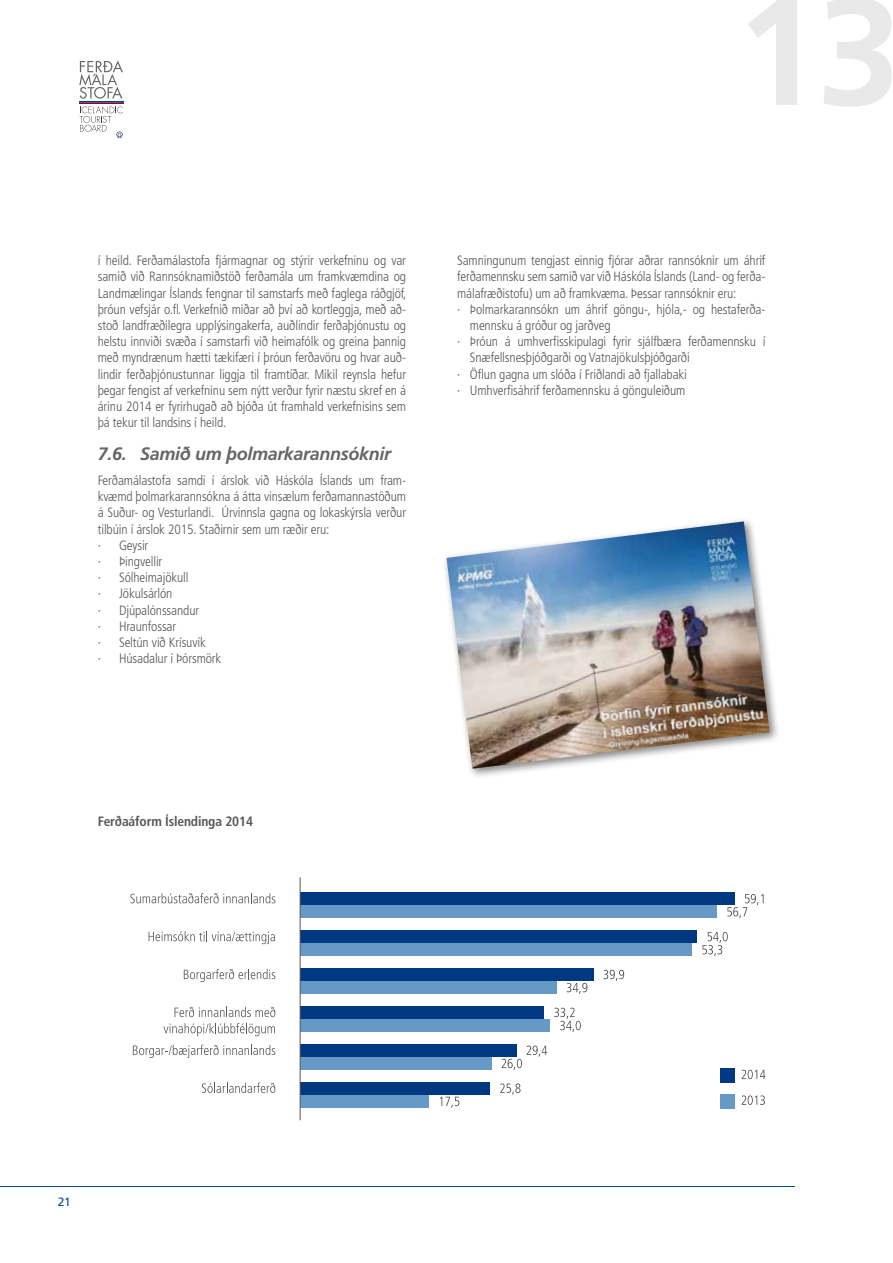
<style>
.page{position:relative;width:893px;height:1263px;background:#fff}
.page>*{position:absolute;margin:0;border:0;box-sizing:border-box;transform-origin:0 0}
.t1{font:700 151.5px "Frutiger LT Std";color:#e9e9ea}
.t2{font:italic 700 18px "Frutiger LT Std";letter-spacing:-.02em;color:#666}
.t3{font:300 condensed 13.5px/16.2px "Frutiger LT Std";letter-spacing:-.01em;color:#57585a;text-align:justify}
.t4{font:700 condensed 13.5px "Frutiger LT Std";letter-spacing:-.01em;color:#57585a}
.t5{font:12px "Frutiger LT Std";color:#004b93}
</style>
<div class="page">
<hr style="left:0;top:1186px;width:795px;height:1px;background:#004b93">
<svg style="left:79px;top:60px;width:44px;height:78px"></svg>
<svg style="left:130px;top:893px;width:145px;height:10px"></svg>
<svg style="left:727px;top:894px;width:36px;height:24px"></svg>
<svg style="left:702px;top:932px;width:26px;height:24px"></svg>
<svg style="left:603px;top:970px;width:21px;height:11px"></svg>
<svg style="left:567px;top:983px;width:20px;height:11px"></svg>
<svg style="left:554px;top:1008px;width:27px;height:24px"></svg>
<svg style="left:502px;top:1045px;width:45px;height:25px"></svg>
<svg style="left:500px;top:1083px;width:21px;height:11px"></svg>
<svg style="left:440px;top:1097px;width:19px;height:11px"></svg>
<svg style="left:149px;top:931px;width:126px;height:13px"></svg>
<svg style="left:184px;top:969px;width:91px;height:13px"></svg>
<svg style="left:175px;top:1007px;width:100px;height:10px"></svg>
<svg style="left:164px;top:1023px;width:111px;height:13px"></svg>
<svg style="left:133px;top:1045px;width:142px;height:13px"></svg>
<svg style="left:202px;top:1082px;width:73px;height:11px"></svg>
<div style="left:300px;top:892px;width:434px;height:13px;background:#003882"></div>
<div style="left:300px;top:905px;width:417px;height:13px;background:#6799c7"></div>
<div style="left:300px;top:930px;width:397px;height:13px;background:#003882"></div>
<div style="left:300px;top:943px;width:392px;height:13px;background:#6799c7"></div>
<div style="left:300px;top:968px;width:293px;height:13px;background:#003882"></div>
<div style="left:300px;top:981px;width:257px;height:13px;background:#6799c7"></div>
<div style="left:300px;top:1006px;width:244px;height:13px;background:#003882"></div>
<div style="left:300px;top:1019px;width:250px;height:13px;background:#6799c7"></div>
<div style="left:300px;top:1044px;width:216px;height:13px;background:#003882"></div>
<div style="left:300px;top:1057px;width:191px;height:13px;background:#6799c7"></div>
<div style="left:300px;top:1082px;width:190px;height:13px;background:#003882"></div>
<div style="left:300px;top:1095px;width:129px;height:13px;background:#6799c7"></div>
<svg style="left:742px;top:1070px;width:23px;height:9px"></svg>
<svg style="left:742px;top:1095px;width:23px;height:10px"></svg>
<div style="left:720px;top:1068px;width:14px;height:15px;background:#003882"></div>
<div style="left:720px;top:1094px;width:14px;height:14px;background:#6799c7"></div>
<hr style="left:300px;top:877px;width:1px;height:243px;background:#5b5b5a">
<div style="left:442px;top:517px;width:338px;height:262px;background:#000;opacity:.5"></div>
<img style="left:446px;top:521px;width:324px;height:248px">
<h1 class="t1" style="left:736px;top:-37px;width:167px">13</h1>
<p class="t3" style="left:98px;top:253px;width:310px">í heild. Ferðamálastofa fjármagnar og stýrir verkefninu og var samið við Rannsóknamiðstöð ferðamála um framkvæmdina og Landmælingar Íslands fengnar til samstarfs með faglega ráðgjöf, þróun vefsjár o.fl. Verkefnið miðar að því að kortleggja, með að&shy;stoð landfræðilegra upplýsingakerfa, auðlindir ferðaþjónustu og helstu innviði svæða í samstarfi við heimafólk og greina þannig með myndrænum hætti tækifæri í þróun ferðavöru og hvar auð&shy;lindir ferðaþjónustunnar liggja til framtíðar. Mikil reynsla hefur þegar fengist af verkefninu sem nýtt verður fyrir næstu skref en á árinu 2014 er fyrirhugað að bjóða út framhald verkefnisins sem þá tekur til landsins í heild.</p>
<h2 class="t2" style="left:98px;top:443px;width:295px">7.6. Samið um þolmarkarannsóknir</h2>
<p class="t3" style="left:98px;top:472px;width:310px;text-align:left">Ferðamálastofa samdi í árslok við Háskóla Íslands um fram&shy;kvæmd þolmarkarannsókna á átta vinsælum ferðamannastöðum á Suður- og Vesturlandi. Úrvinnsla gagna og lokaskýrsla verður tilbúin í árslok 2015. Staðirnir sem um ræðir eru:<br>· Geysir<br>· Þingvellir<br>· Sólheimajökull<br>· Jökulsárlón<br>· Djúpalónssandur<br>· Hraunfossar<br>· Seltún við Krísuvík<br>· Húsadalur í Þórsmörk</p>
<p class="t3" style="left:457px;top:253px;width:310px">Samningunum tengjast einnig fjórar aðrar rannsóknir um áhrif</p>
<p class="t3" style="left:457px;top:269px;width:310px">ferðamennsku sem samið var við Háskóla Íslands (Land- og ferða-</p>
<p class="t3" style="left:457px;top:285px;width:281px">málafræðistofu) um að framkvæma. Þessar rannsóknir eru:</p>
<p class="t3" style="left:457px;top:301px;width:310px">· Þolmarkarannsókn um áhrif göngu-, hjóla,- og hestaferða-</p>
<p class="t3" style="left:470px;top:317px;width:142px">mennsku á gróður og jarðveg</p>
<p class="t3" style="left:457px;top:334px;width:310px">· Þróun á umhverfisskipulagi fyrir sjálfbæra ferðamennsku í</p>
<p class="t3" style="left:470px;top:350px;width:221px">Snæfellsnesþjóðgarði og Vatnajökulsþjóðgarði</p>
<p class="t3" style="left:457px;top:366px;width:231px">· Öflun gagna um slóða í Friðlandi að fjallabaki</p>
<p class="t3" style="left:457px;top:382px;width:230px">· Umhverfisáhrif ferðamennsku á gönguleiðum</p>
<p class="t4" style="left:98px;top:813px;width:157px">Ferðaáform Íslendinga 2014</p>
<p class="t5" style="left:58px;top:1195px;width:15px">21</p>
</div>
